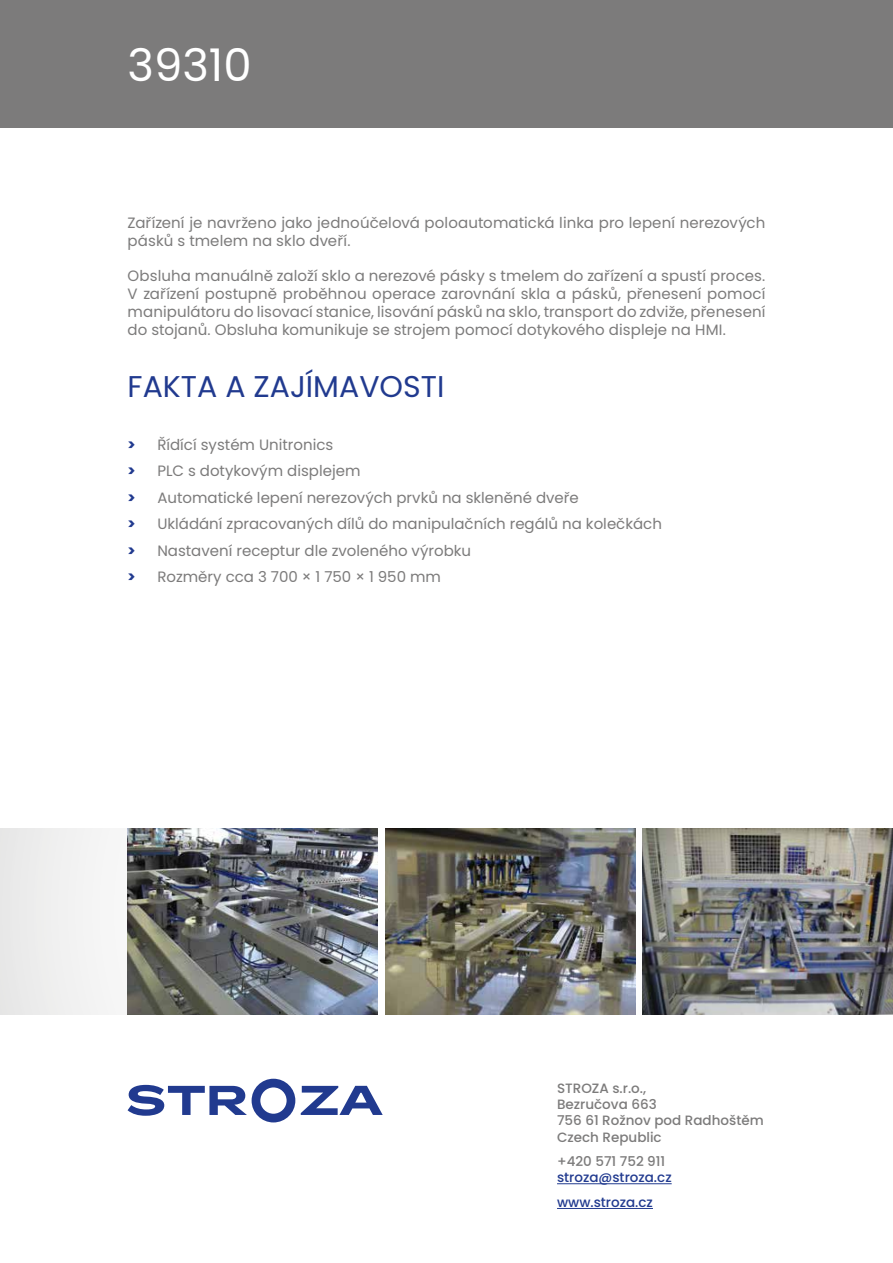
<style>
.page{position:relative;width:893px;height:1263px;background:#fff}
.page>*{position:absolute;margin:0;border:0;box-sizing:border-box;transform-origin:0 0}
.t1{font:45px "Poppins";color:#fff}
.t2{font:30px "Poppins";color:#213a8f}
.t3{font:15px/26.5px "Poppins";color:#7c7b7b}
.t4{font:500 13.5px/16.2px "Poppins";color:#7c7b7b}
.t5{font:500 13.5px/24.8px "Poppins";color:#213a8f}
.s1{font-weight:700;color:#213a8f}
</style>
<div class="page">
<div style="left:0;top:0;width:893px;height:128px;background:#7c7b7b"></div>
<hr style="left:557px;top:1183px;width:115px;height:1px;background:#213a8f">
<hr style="left:557px;top:1208px;width:96px;height:1px;background:#213a8f">
<svg style="left:301px;top:1086px;width:82px;height:29px"></svg>
<svg style="left:128px;top:1079px;width:167px;height:43px"></svg>
<svg style="left:0;top:828px;width:643px;height:186px"></svg>
<img style="left:128px;top:828px;width:250px;height:186px">
<img style="left:385px;top:828px;width:250px;height:186px">
<img style="left:643px;top:828px;width:250px;height:186px">
<h1 class="t1" style="left:128px;top:39px;width:126px">39310</h1>
<p class="t3" style="left:128px;top:214px;width:639px;line-height:18px">Zařízení je navrženo jako jednoúčelová poloautomatická linka pro lepení nerezových pásků s tmelem na sklo dveří.</p>
<p class="t3" style="left:128px;top:267px;width:639px;line-height:18px;text-align:justify">Obsluha manuálně založí sklo a nerezové pásky s tmelem do zařízení a spustí proces.<br>V zařízení postupně proběhnou operace zarovnání skla a pásků, přenesení pomocí manipulátoru do lisovací stanice, lisování pásků na sklo, transport do zdviže, přenesení do stojanů. Obsluha komunikuje se strojem pomocí dotykového displeje na HMI.</p>
<h2 class="t2" style="left:128px;top:369px;width:318px">FAKTA A ZAJÍMAVOSTI</h2>
<p class="t3" style="left:128px;top:431px;width:536px"><span class="s1">&gt;</span> Řídící systém Unitronics<br><span class="s1">&gt;</span> PLC s dotykovým displejem<br><span class="s1">&gt;</span> Automatické lepení nerezových prvků na skleněné dveře<br><span class="s1">&gt;</span> Ukládání zpracovaných dílů do manipulačních regálů na kolečkách <span class="s1">&gt;</span> Nastavení receptur dle zvoleného výrobku<br><span class="s1">&gt;</span> Rozměry cca 3 700 × 1 750 × 1 950 mm</p>
<p class="t4" style="left:557px;top:1080px;width:208px">STROZA s.r.o.,<br>Bezručova 663<br>756 61 Rožnov pod Radhoštěm<br>Czech Republic</p>
<p class="t4" style="left:557px;top:1153px;width:110px">+420 571 752 911</p>
<p class="t5" style="left:557px;top:1165px;width:116px">stroza@stroza.cz www.stroza.cz</p>
</div>
